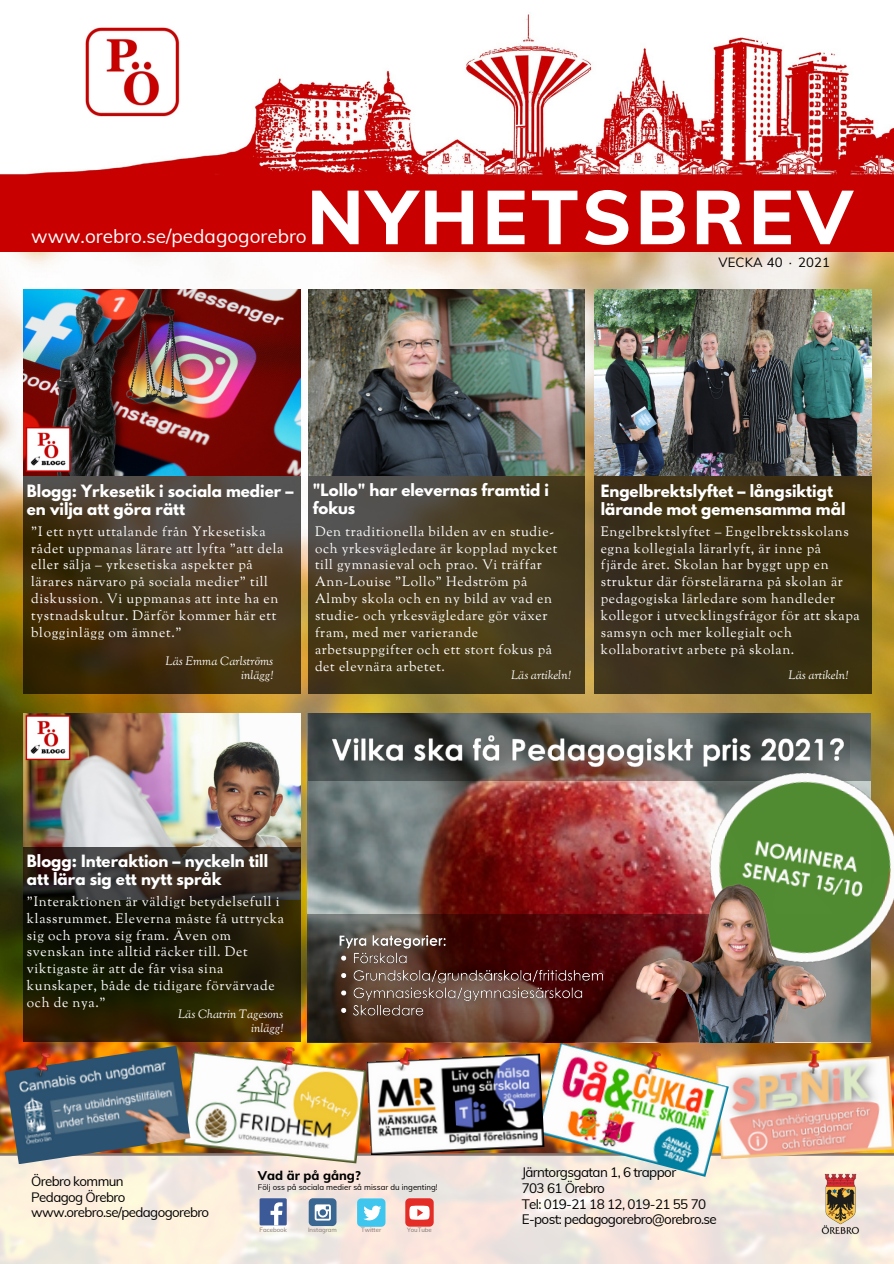
<style>
.page{position:relative;width:894px;height:1264px;background:#fff}
.page>*{position:absolute;margin:0;border:0;box-sizing:border-box;transform-origin:0 0}
.t1{font:800 75.3px "Muli";letter-spacing:.05em;color:#fff}
.t2{font:18.9px "Muli";color:#fff}
.t3{font:700 15px/18px "League Spartan";color:#fff}
.t4{font:13.5px/17px "Sorts Mill Goudy";letter-spacing:.045em;color:#fff}
.t5{font:13.5px/15.8px "Muli";letter-spacing:-.045em;color:#000}
.t6{font:13.35px/15.6px "Muli";letter-spacing:-.045em;color:#000}
.t7{font:13.05px "Muli";letter-spacing:.015em;color:#000}
.t8{font:800 12.6px "Muli";color:#000}
.t9{font:italic 12px/14px "Sorts Mill Goudy";color:#fff;text-align:right}
.t10{font:7.95px "Muli";color:#000}
.t11{font:6.15px "Muli";color:#857672}
</style>
<div class="page">
<img style="left:0;top:252px;width:893px;height:901px">
<img style="left:0;top:14px;width:893px;height:238px">
<img style="left:84px;top:27px;width:96px;height:90px">
<svg style="left:0;top:1155px;width:893px;height:108px;background:#f4e9de"></svg>
<div style="left:308px;top:1198px;width:28px;height:27px;background:#396791;border-radius:4px"></div>
<svg style="left:314px;top:1204px;width:17px;height:16px"></svg>
<div style="left:259px;top:1198px;width:28px;height:27px;background:#3d5a98"></div>
<svg style="left:270px;top:1202px;width:12px;height:23px"></svg>
<div style="left:405px;top:1198px;width:28px;height:28px;background:#e52d27;border-radius:4px"></div>
<svg style="left:409px;top:1205px;width:20px;height:14px"></svg>
<div style="left:357px;top:1198px;width:28px;height:28px;background:#3fc6ee;border-radius:4px"></div>
<svg style="left:363px;top:1205px;width:18px;height:15px"></svg>
<img style="left:23px;top:290px;width:277px;height:185px">
<img style="left:818px;top:1167px;width:44px;height:73px">
<svg style="left:308px;top:476px;width:276px;height:217px;background:#493e25"></svg>
<img style="left:308px;top:290px;width:276px;height:185px">
<img style="left:594px;top:290px;width:277px;height:185px">
<img style="left:190px;top:1052px;width:176px;height:111px">
<img style="left:277px;top:1047px;width:18px;height:25px">
<img style="left:728px;top:1056px;width:165px;height:103px">
<img style="left:802px;top:1049px;width:20px;height:28px">
<img style="left:5px;top:1045px;width:185px;height:119px">
<img style="left:33px;top:1052px;width:18px;height:27px">
<img style="left:537px;top:1042px;width:191px;height:134px">
<img style="left:640px;top:1050px;width:21px;height:27px">
<img style="left:366px;top:1053px;width:178px;height:102px">
<img style="left:393px;top:1046px;width:21px;height:28px">
<svg style="left:23px;top:476px;width:277px;height:217px;background:#473821"></svg>
<div style="left:594px;top:476px;width:277px;height:217px;background:#3c3015"></div>
<img style="left:23px;top:713px;width:277px;height:134px">
<svg style="left:23px;top:847px;width:277px;height:195px;background:#261f0d"></svg>
<img style="left:307px;top:713px;width:563px;height:329px">
<svg style="left:308px;top:713px;width:562px;height:67px;background:#515857"></svg>
<img style="left:326px;top:718px;width:523px;height:71px">
<svg style="left:307px;top:914px;width:563px;height:127px;background:#543b36"></svg>
<img style="left:689px;top:753px;width:204px;height:230px">
<img style="left:636px;top:879px;width:189px;height:163px">
<img style="left:333px;top:924px;width:286px;height:107px">
<h1 class="t1" style="left:307px;top:168px;width:547px">NYHETSBREV</h1>
<h2 class="t2" style="left:31px;top:224px;width:277px">www.orebro.se/pedagogorebro</h2>
<p class="t7" style="left:718px;top:254px;width:113px">VECKA 40 ∙ 2021</p>
<p class="t3" style="left:27px;top:483px;width:268px">Blogg: Yrkesetik i sociala medier – en vilja att göra rätt</p>
<p class="t3" style="left:313px;top:483px;width:238px">"Lollo" har elevernas framtid i fokus</p>
<p class="t3" style="left:600px;top:483px;width:246px">Engelbrektslyftet – långsiktigt lärande mot gemensamma mål</p>
<p class="t4" style="left:31px;top:524px;width:253px">"I ett nytt uttalande från Yrkesetiska rådet uppmanas lärare att lyfta ”att dela eller sälja – yrkesetiska aspekter på lärares närvaro på sociala medier” till diskussion. Vi uppmanas att inte ha en tystnadskultur. Därför kommer här ett blogginlägg om ämnet."</p>
<p class="t4" style="left:600px;top:524px;width:260px">Engelbrektslyftet – Engelbrektsskolans egna kollegiala lärarlyft, är inne på fjärde året. Skolan har byggt upp en struktur där förstelärarna på skolan är pedagogiska lärledare som handleder kollegor i utvecklingsfrågor för att skapa samsyn och mer kollegialt och kollaborativt arbete på skolan.</p>
<p class="t9" style="left:166px;top:655px;width:109px">Läs Emma Carlströms inlägg!</p>
<p class="t4" style="left:315px;top:524px;width:244px">Den traditionella bilden av en studie&shy;och yrkesvägledare är kopplad mycket till gymnasieval och prao. Vi träffar Ann-Louise "Lollo" Hedström på Almby skola och en ny bild av vad en studie- och yrkesvägledare gör växer fram, med mer varierande arbetsuppgifter och ett stort fokus på det elevnära arbetet.</p>
<p class="t9" style="left:511px;top:669px;width:61px">Läs artikeln!</p>
<p class="t9" style="left:788px;top:669px;width:61px">Läs artikeln!</p>
<p class="t3" style="left:27px;top:854px;width:243px">Blogg: Interaktion – nyckeln till att lära sig ett nytt språk</p>
<p class="t4" style="left:27px;top:894px;width:259px">"Interaktionen är väldigt betydelsefull i klassrummet. Eleverna måste få uttrycka sig och prova sig fram. Även om svenskan inte alltid räcker till. Det viktigaste är att de får visa sina kunskaper, både de tidigare förvärvade och de nya."</p>
<p class="t9" style="left:178px;top:1008px;width:107px">Läs Chatrin Tagesons inlägg!</p>
<p class="t6" style="left:31px;top:1172px;width:179px">Örebro kommun<br>Pedagog Örebro www.orebro.se/pedagogorebro</p>
<p class="t8" style="left:258px;top:1167px;width:104px">Vad är på gång?</p>
<p class="t10" style="left:258px;top:1182px;width:181px">Följ oss på sociala medier så missar du ingenting!</p>
<p class="t11" style="left:259px;top:1225px;width:29px">Facebook</p>
<p class="t11" style="left:308px;top:1225px;width:30px">Instagram</p>
<p class="t11" style="left:361px;top:1226px;width:22px">Twitter</p>
<p class="t11" style="left:407px;top:1226px;width:26px">YouTube</p>
<p class="t5" style="left:521px;top:1164px;width:156px">Järntorgsgatan 1, 6 trappor<br>703 61 Örebro</p>
<p class="t5" style="left:521px;top:1211px;width:197px">E-post: pedagogorebro@orebro.se</p>
<p class="t5" style="left:521px;top:1195px;width:186px">Tel: 019-21 18 12, 019-21 55 70</p>
</div>
